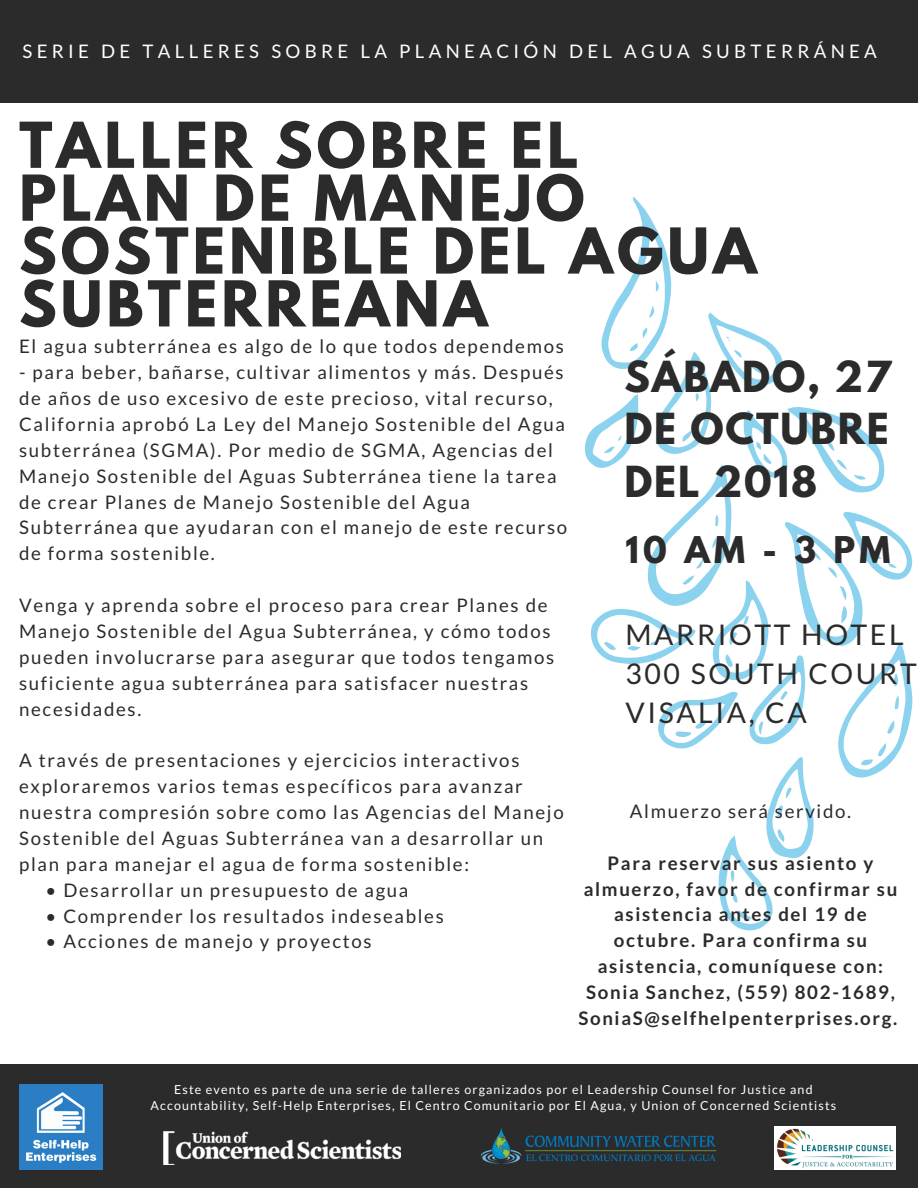
<style>
.page{position:relative;width:918px;height:1188px;background:#fff}
.page>*{position:absolute;margin:0;border:0;box-sizing:border-box;transform-origin:0 0}
.t1{font:700 55.95px/52.8px "League Spartan";letter-spacing:.07em;color:#2b2b2b}
.t2{font:700 37.95px/52.8px "League Spartan";letter-spacing:.05em;color:#2b2b2b;text-align:justify}
.t3{font:700 32.7px "League Spartan";letter-spacing:.13em;color:#2b2b2b}
.t4{font:28.5px/39.3px "Lato";letter-spacing:.09em;color:#2b2b2b}
.t5{font:18.75px/25.8px "Lato";letter-spacing:.09em;color:#2b2b2b}
.t6{font:700 18.75px/25.8px "Lato";letter-spacing:.09em;color:#2b2b2b;text-align:center}
.t7{font:18.75px "Lato";letter-spacing:.23em;color:#fff}
.t8{font:12.45px/16.8px "Lato";letter-spacing:.09em;color:#fff;text-align:center}
</style>
<div class="page">
<div style="left:0;top:0;width:918px;height:102px;background:#2b2b2b"></div>
<svg style="left:585px;top:197px;width:327px;height:733px"></svg>
<div style="left:0;top:1064px;width:918px;height:124px;background:#2b2b2b"></div>
<img style="left:19px;top:1084px;width:83px;height:86px">
<img style="left:774px;top:1126px;width:122px;height:44px">
<img style="left:481px;top:1128px;width:236px;height:36px">
<img style="left:163px;top:1132px;width:237px;height:32px">
<p class="t7" style="left:22px;top:40px;width:856px">SERIE DE TALLERES SOBRE LA PLANEACIÓN DEL AGUA SUBTERRÁNEA</p>
<h1 class="t1" style="left:19px;top:126px;width:739px">TALLER SOBRE EL<br>PLAN DE MANEJO<br>SOSTENIBLE DEL AGUA<br>SUBTERREANA</h1>
<p class="t5" style="left:19px;top:333px;width:546px">El agua subterránea es algo de lo que todos dependemos</p>
<p class="t5" style="left:19px;top:359px;width:550px">- para beber, bañarse, cultivar alimentos y más. Después de años de uso excesivo de este precioso, vital recurso, California aprobó La Ley del Manejo Sostenible del Agua subterránea (SGMA). Por medio de SGMA, Agencias del Manejo Sostenible del Aguas Subterránea tiene la tarea de crear Planes de Manejo Sostenible del Agua Subterránea que ayudaran con el manejo de este recurso de forma sostenible.</p>
<p class="t5" style="left:19px;top:592px;width:537px">Venga y aprenda sobre el proceso para crear Planes de Manejo Sostenible del Agua Subterránea, y cómo todos pueden involucrarse para asegurar que todos tengamos suficiente agua subterránea para satisfacer nuestras necesidades.</p>
<p class="t5" style="left:19px;top:747px;width:546px">A través de presentaciones y ejercicios interactivos exploraremos varios temas específicos para avanzar nuestra compresión sobre como las Agencias del Manejo Sostenible del Aguas Subterránea van a desarrollar un plan para manejar el agua de forma sostenible:</p>
<p class="t5" style="left:46px;top:876px;width:364px">• Desarrollar un presupuesto de agua</p>
<p class="t5" style="left:46px;top:902px;width:400px">• Comprender los resultados indeseables</p>
<p class="t5" style="left:46px;top:928px;width:328px">• Acciones de manejo y proyectos</p>
<h2 class="t2" style="left:624px;top:355px;width:268px">SÁBADO, 27<br>DE OCTUBRE DEL 2018</h2>
<h3 class="t3" style="left:626px;top:533px;width:266px">10AM-3PM</h3>
<h3 class="t4" style="left:626px;top:614px;width:293px">MARRIOTT HOTEL<br>300 SOUTH COURT<br>VISALIA, CA</h3>
<p class="t5" style="left:630px;top:798px;width:223px">Almuerzo será servido.</p>
<p class="t6" style="left:578px;top:849px;width:321px">Para reservar sus asiento y almuerzo, favor de confirmar su asistencia antes del 19 de octubre. Para confirma su asistencia, comuníquese con:<br>Sonia Sanchez, (559) 802-1689,<br>SoniaS@selfhelpenterprises.org.</p>
<p class="t8" style="left:151px;top:1080px;width:687px">Este evento es parte de una serie de talleres organizados por el Leadership Counsel for Justice and<br>Accountability, Self-Help Enterprises, El Centro Comunitario por El Agua, y Union of Concerned Scientists</p>
</div>
